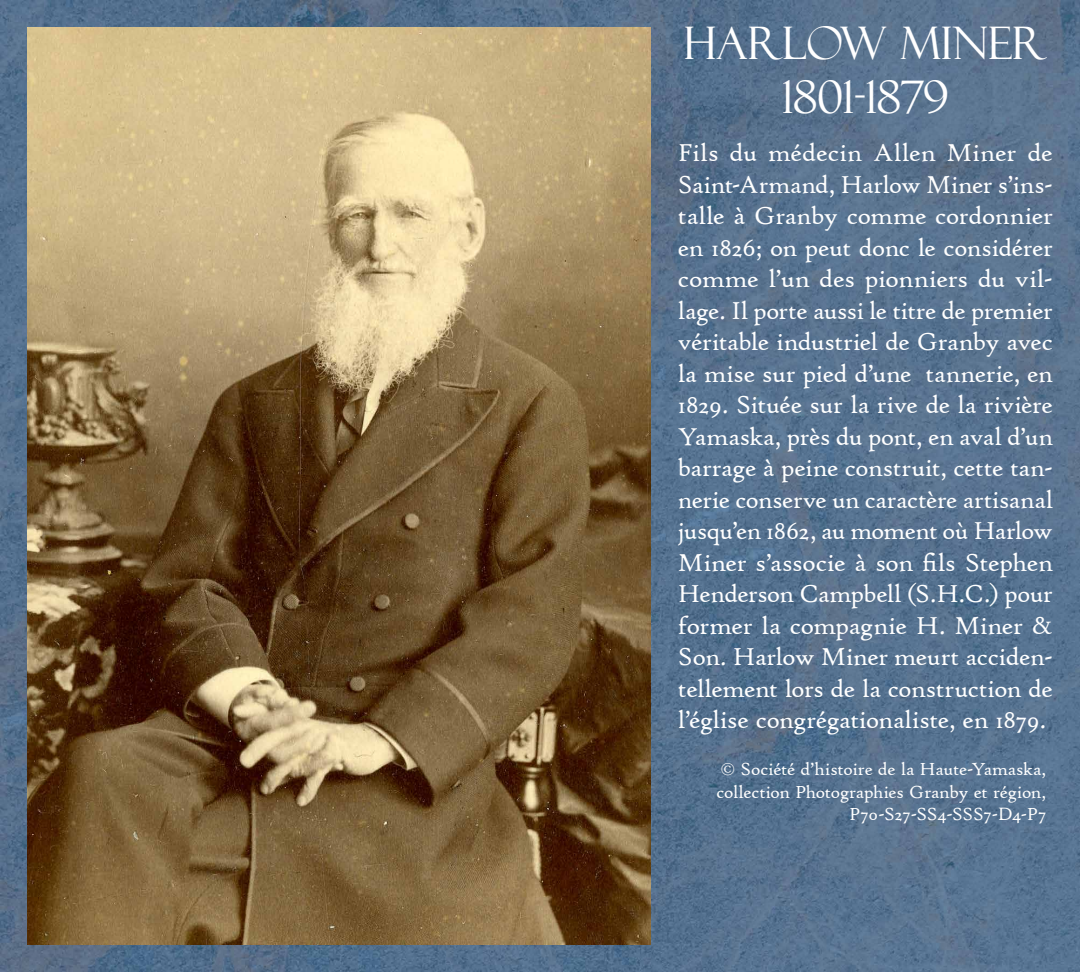
<style>
.page{position:relative;width:1080px;height:972px;background:#fff}
.page>*{position:absolute;margin:0;border:0;box-sizing:border-box;transform-origin:0 0}
.t1{font:45px "Felix Titling";color:#fff}
.t2{font:45px "Felix Titling";letter-spacing:-.02em;color:#fff}
.t3{font:26.25px/31.5px "High Tower Text";letter-spacing:-.015em;color:#fff;text-align:right}
.t4{font:18.75px/22.5px "High Tower Text";letter-spacing:-.015em;color:#fff;text-align:right}
</style>
<div class="page">
<img style="left:0;top:0;width:1080px;height:972px">
<img style="left:27px;top:27px;width:624px;height:918px">
<p class="t1" style="left:683px;top:18px;width:366px">HARLOW MINER</p>
<p class="t2" style="left:782px;top:72px;width:169px">1801-1879</p>
<p class="t3" style="left:678px;top:137px;width:377px">Fils du médecin Allen Miner de</p>
<p class="t3" style="left:678px;top:169px;width:377px">Saint-Armand, Harlow Miner ’s ins-</p>
<p class="t3" style="left:678px;top:200px;width:377px">talle à Granby comme cordonnier</p>
<p class="t3" style="left:678px;top:232px;width:377px">en 1826; on peut donc le considérer</p>
<p class="t3" style="left:678px;top:295px;width:377px">lage Il. porte aussi le titre de premier</p>
<p class="t3" style="left:678px;top:263px;width:377px">comme ’l un des pionniers du vil-</p>
<p class="t3" style="left:678px;top:326px;width:377px">véritable industriel de Granby avec tannerie, en</p>
<p class="t3" style="left:678px;top:358px;width:377px;text-align:left">la mise sur pied ’d une<br>1829. Située sur la rive de la rivière<br>Yamaska, près du pont, en aval ’d un</p>
<p class="t3" style="left:678px;top:484px;width:377px">nerie conserve un caractère artisanal</p>
<p class="t3" style="left:678px;top:452px;width:377px">barrage à peine construit, cette tan-</p>
<p class="t3" style="left:678px;top:515px;width:377px;text-align:justify">jusque n’ 1862, au moment où Harlow Miner ’s associe à son fils Stephen Henderson Campbell H.S( C. ) . p o u r former la compagnie H. Miner &amp;</p>
<p class="t3" style="left:678px;top:673px;width:377px">tellement lors de la construction de</p>
<p class="t3" style="left:678px;top:641px;width:377px">Son. Harlow Miner meurt acciden-</p>
<p class="t3" style="left:678px;top:704px;width:370px">’léglise congrégationaliste, en 1879.</p>
<p class="t4" style="left:717px;top:758px;width:331px">© Société ’d histoire de la Haute-Yamaska, collection Photographies Granby et région,<br>P70-S27-SS4-SSS7-D4- 7P</p>
</div>
